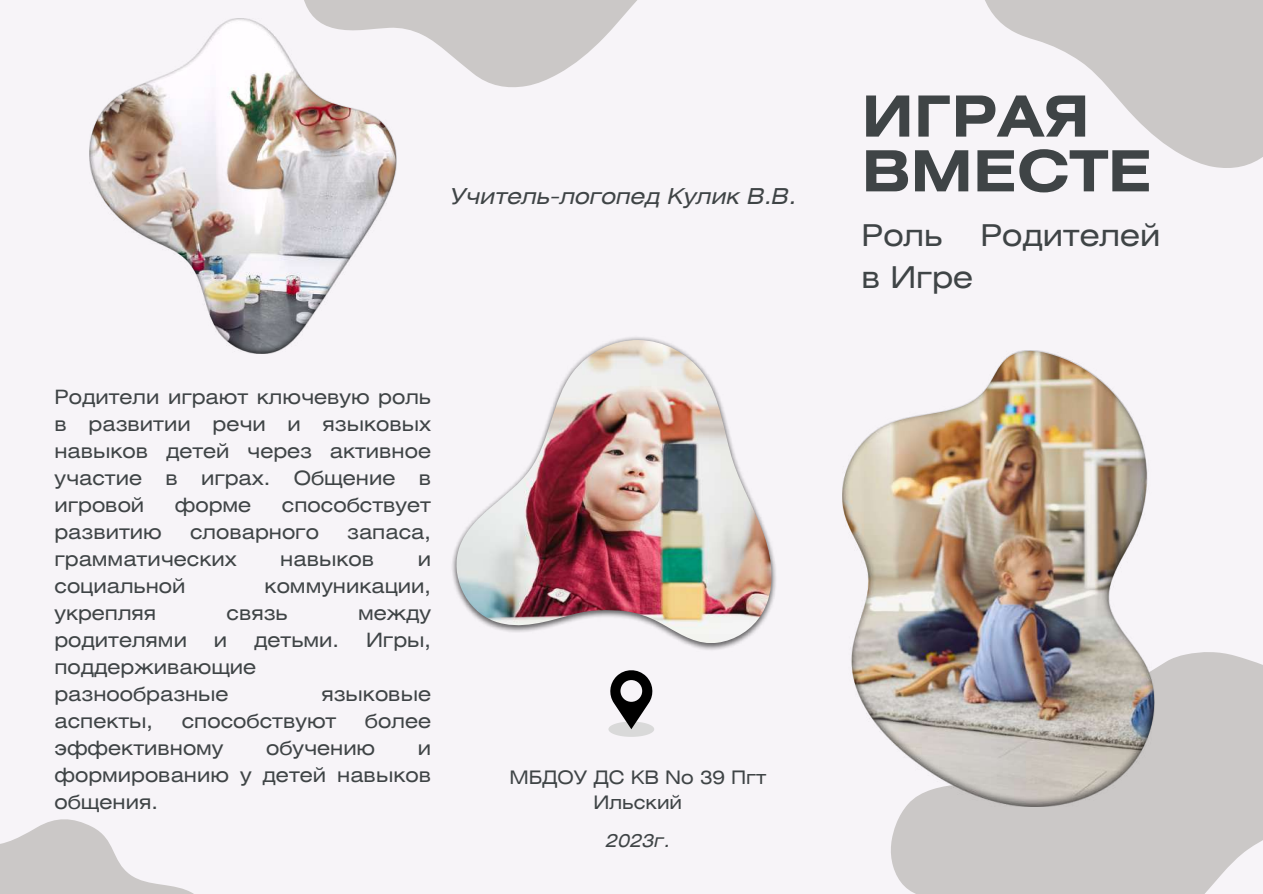
<style>
.page{position:relative;width:1263px;height:894px;background:#fff}
.page>*{position:absolute;margin:0;border:0;box-sizing:border-box;transform-origin:0 0}
.t1{font:700 56.55px/54.8px "Helios Ext";color:#3f4446}
.t2{font:30px "Helios Ext";color:#3f4446}
.t3{font:italic 21.9px "Helios Ext";color:#3f4446}
.t4{font:19.65px/27px "Helios Ext";color:#3f4446;text-align:justify}
.t5{font:18.6px/25.2px "Helios Ext";color:#3f4446;text-align:center}
.t6{font:italic 18px "Helios Ext";color:#3f4446}
</style>
<div class="page">
<div style="left:0;top:0;width:1263px;height:893px;background:#f7f4f8"></div>
<img style="left:89px;top:19px;width:307px;height:334px">
<img style="left:452px;top:337px;width:324px;height:313px">
<img style="left:456px;top:340px;width:316px;height:302px">
<svg style="left:299px;top:0;width:338px;height:89px"></svg>
<svg style="left:985px;top:0;width:278px;height:168px;fill:#cbc8c7"></svg>
<div style="left:891px;top:652px;width:372px;height:241px;background:#cbc8c7"></div>
<svg style="left:0;top:819px;width:192px;height:74px"></svg>
<svg style="left:608px;top:670px;width:46px;height:66px"></svg>
<img style="left:842px;top:351px;width:312px;height:455px">
<p class="t3" style="left:450px;top:188px;width:347px">Учитель-логопед Кулик В.В.</p>
<p class="t4" style="left:54px;top:385px;width:378px">Родители играют ключевую роль в развитии речи и языковых навыков детей через активное участие в играх. Общение в игровой</p>
<p class="t4" style="left:175px;top:493px;width:78px">форме</p>
<p class="t4" style="left:282px;top:493px;width:151px">способствует</p>
<p class="t4" style="left:54px;top:520px;width:109px">развитию</p>
<p class="t4" style="left:190px;top:520px;width:130px">словарного</p>
<p class="t4" style="left:347px;top:520px;width:85px">запаса,</p>
<p class="t4" style="left:54px;top:547px;width:184px">грамматических</p>
<p class="t4" style="left:280px;top:547px;width:95px">навыков</p>
<p class="t4" style="left:418px;top:547px;width:15px">и</p>
<p class="t4" style="left:54px;top:574px;width:132px">социальной</p>
<p class="t4" style="left:265px;top:574px;width:168px">коммуникации,</p>
<p class="t4" style="left:54px;top:601px;width:103px">укрепляя</p>
<p class="t4" style="left:226px;top:601px;width:63px">связь</p>
<p class="t4" style="left:358px;top:601px;width:74px">между</p>
<p class="t4" style="left:54px;top:628px;width:134px">родителями</p>
<p class="t4" style="left:214px;top:628px;width:15px">и</p>
<p class="t4" style="left:254px;top:628px;width:86px">детьми.</p>
<p class="t4" style="left:366px;top:628px;width:67px">Игры,</p>
<p class="t4" style="left:54px;top:655px;width:203px">поддерживающие разнообразные</p>
<p class="t4" style="left:321px;top:682px;width:111px">языковые</p>
<p class="t4" style="left:54px;top:709px;width:100px">аспекты,</p>
<p class="t4" style="left:182px;top:709px;width:156px">способствуют</p>
<p class="t4" style="left:365px;top:709px;width:68px">более</p>
<p class="t4" style="left:54px;top:736px;width:171px">эффективному</p>
<p class="t4" style="left:266px;top:736px;width:111px">обучению</p>
<p class="t4" style="left:54px;top:736px;width:378px;text-indent:363px">и формированию у детей навыков общения.</p>
<p class="t5" style="left:509px;top:766px;width:258px">МБДОУ ДС КВ No 39 Пгт<br>Ильский</p>
<p class="t6" style="left:606px;top:833px;width:65px">2023г.</p>
<h1 class="t1" style="left:861px;top:94px;width:292px">ИГРАЯ<br>ВМЕСТЕ</h1>
<h2 class="t2" style="left:861px;top:224px;width:83px">Роль</h2>
<h2 class="t2" style="left:980px;top:224px;width:181px">Родителей</h2>
<h2 class="t2" style="left:861px;top:266px;width:113px">в Игре</h2>
</div>
